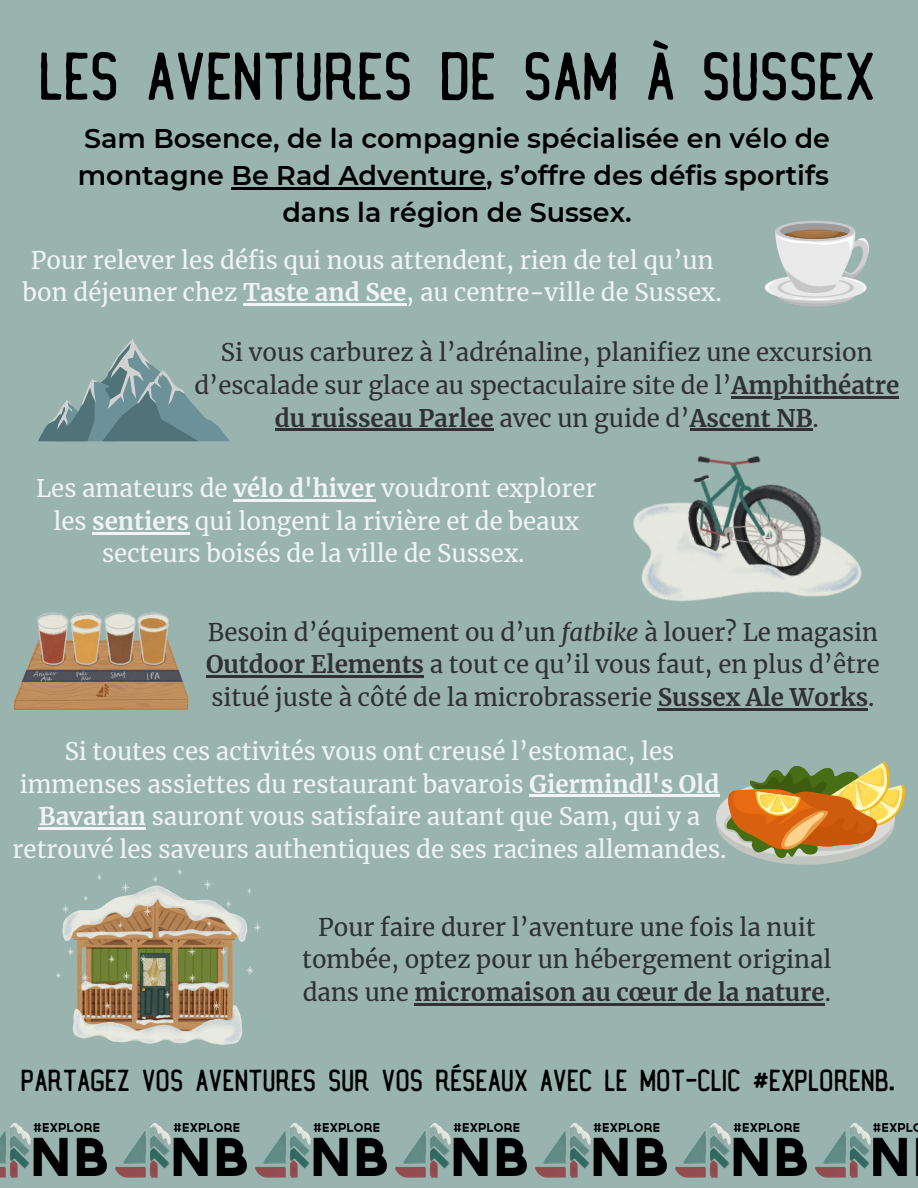
<style>
.page{position:relative;width:918px;height:1188px;background:#99b4af}
.page>*{position:absolute;margin:0;border:0;box-sizing:border-box;transform-origin:0 0}
.t1{font:63px "Southbank LT";color:#000}
.t2{font:28.5px "Southbank LT";color:#000}
.t3{font:600 27px/37.2px "Montserrat";color:#000}
.t4{font:24px/32.7px "Merriweather";color:#f1f3f4;text-align:center}
.t5{font:24px/32.7px "Merriweather";color:#313033;text-align:center}
.s1{font-weight:700}
.s2{font-style:italic}
</style>
<div class="page">
<img style="left:49px;top:1123px;width:57px;height:53px">
<img style="left:0;top:1122px;width:49px;height:56px">
<img style="left:189px;top:1123px;width:57px;height:53px">
<img style="left:115px;top:1122px;width:74px;height:56px">
<img style="left:469px;top:1123px;width:57px;height:53px">
<img style="left:386px;top:1122px;width:83px;height:56px">
<img style="left:329px;top:1123px;width:57px;height:53px">
<img style="left:246px;top:1122px;width:83px;height:56px">
<img style="left:608px;top:1123px;width:58px;height:53px">
<img style="left:526px;top:1122px;width:82px;height:56px">
<img style="left:748px;top:1123px;width:58px;height:53px">
<img style="left:666px;top:1122px;width:82px;height:56px">
<img style="left:888px;top:1123px;width:30px;height:53px">
<img style="left:806px;top:1122px;width:82px;height:56px">
<img style="left:633px;top:396px;width:236px;height:206px">
<img style="left:56px;top:869px;width:205px;height:176px">
<img style="left:14px;top:612px;width:175px;height:98px">
<svg style="left:723px;top:761px;width:182px;height:100px"></svg>
<svg style="left:38px;top:339px;width:192px;height:102px"></svg>
<div style="left:775px;top:221px;width:80px;height:20px;background:#cac9c9;border-radius:50%"></div>
<div style="left:780px;top:223px;width:70px;height:16px;background:#9c9a9b;border-radius:50%"></div>
<svg style="left:766px;top:226px;width:103px;height:80px"></svg>
<hr style="left:231px;top:187px;width:255px;height:2px;background:#000">
<hr style="left:243px;top:303px;width:163px;height:3px;background:#f1f3f4">
<hr style="left:732px;top:396px;width:167px;height:2px;background:#313033">
<hr style="left:275px;top:429px;width:219px;height:2px;background:#313033">
<hr style="left:690px;top:429px;width:123px;height:2px;background:#313033">
<hr style="left:233px;top:499px;width:143px;height:3px;background:#f1f3f4">
<hr style="left:92px;top:532px;width:97px;height:2px;background:#f1f3f4">
<hr style="left:206px;top:676px;width:218px;height:2px;background:#313033">
<hr style="left:658px;top:708px;width:210px;height:2px;background:#313033">
<hr style="left:529px;top:795px;width:190px;height:2px;background:#f1f3f4">
<hr style="left:39px;top:827px;width:107px;height:3px;background:#f1f3f4">
<hr style="left:415px;top:1003px;width:410px;height:2px;background:#313033">
<p class="t1" style="left:41px;top:53px;width:838px">LES AVENTURES DE SAM À SUSSEX</p>
<p class="t3" style="left:78px;top:119px;width:754px">Sam Bosence, de la compagnie spécialisée en vélo de montagne Be Rad Adventure, s’offre des défis sportifs</p>
<p class="t3" style="left:282px;top:194px;width:351px">dans la région de Sussex.</p>
<p class="t4" style="left:23px;top:244px;width:701px">Pour relever les défis qui nous attendent, rien de tel qu’un bon déjeuner chez <span class="s1">Taste and See</span>, au centre-ville de Sussex.</p>
<p class="t5" style="left:194px;top:336px;width:706px">Si vous carburez à l’adrénaline, planifiez une excursion d’escalade sur glace au spectaculaire site de l’<span class="s1">Amphithéatre du ruisseau Parlee</span> avec un guide d’<span class="s1">Ascent NB</span>.</p>
<p class="t4" style="left:36px;top:472px;width:562px">Les amateurs de <span class="s1">vélo d'hiver</span> voudront explorer les <span class="s1">sentiers</span> qui longent la rivière et de beaux secteurs boisés de la ville de Sussex.</p>
<p class="t5" style="left:206px;top:616px;width:675px;text-align:justify">Besoin d’équipement ou d’un <span class="s2">fatbike</span> à louer? Le magasin <span class="s1">Outdoor Elements</span> a tout ce qu’il vous faut, en plus d’être situé juste à côté de la microbrasserie <span class="s1">Sussex Ale Works</span>.</p>
<p class="t4" style="left:13px;top:735px;width:715px">Si toutes ces activités vous ont creusé l’estomac, les immenses assiettes du restaurant bavarois <span class="s1">Giermindl's Old Bavarian</span> sauront vous satisfaire autant que Sam, qui y a retrouvé les saveurs authentiques de ses racines allemandes.</p>
<p class="t5" style="left:302px;top:911px;width:531px">Pour faire durer l’aventure une fois la nuit tombée, optez pour un hébergement original dans une <span class="s1">micromaison au cœur de la nature</span>.</p>
<p class="t2" style="left:22px;top:1070px;width:876px">PARTAGEZ VOS AVENTURES SUR VOS RÉSEAUX AVEC LE MOT-CLIC #EXPLORENB.</p>
</div>
